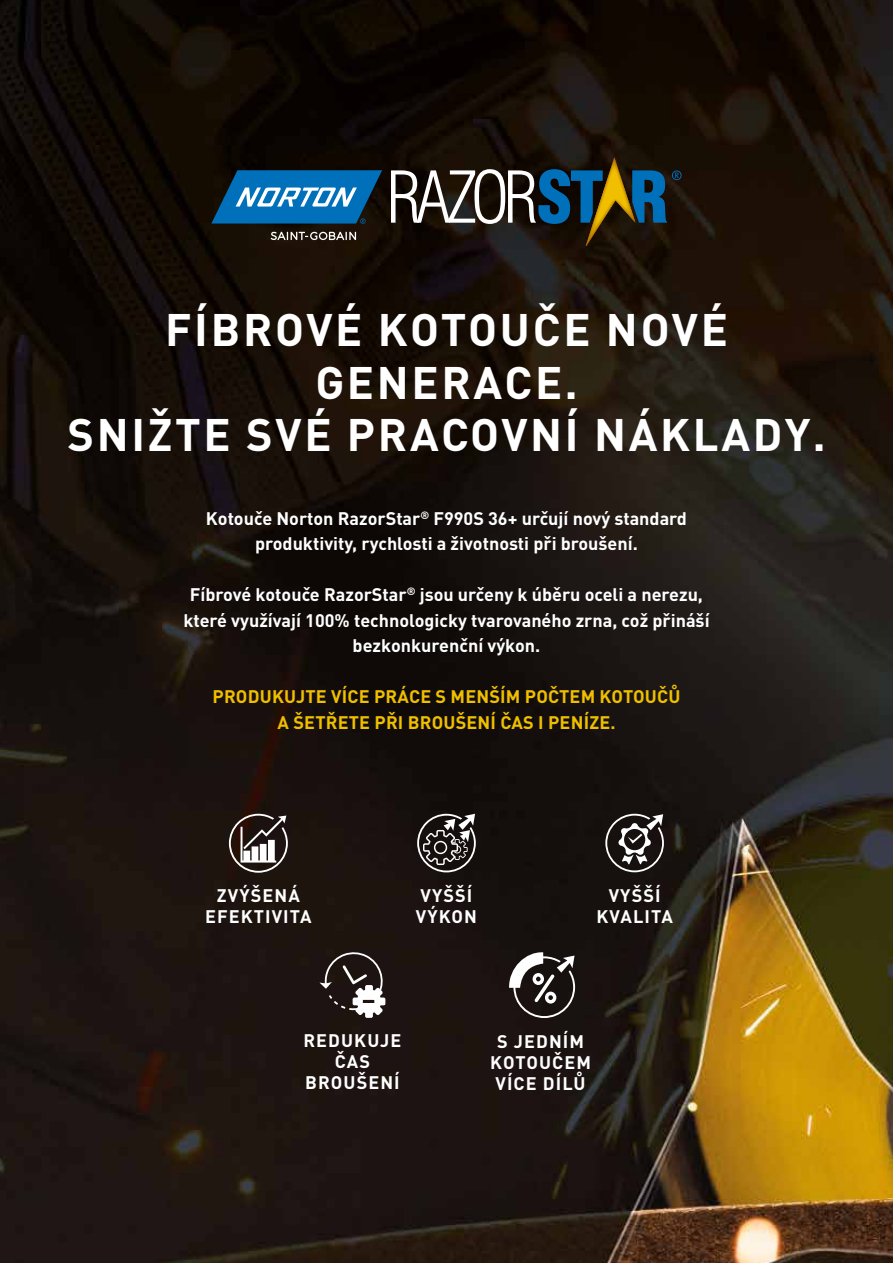
<style>
.page{position:relative;width:893px;height:1263px;background:#fff}
.page>*{position:absolute;margin:0;border:0;box-sizing:border-box;transform-origin:0 0}
.t1{font:700 45px/52.5px "DIN Pro";letter-spacing:.06em;color:#fff;text-align:center}
.t2{font:700 18px/25.5px "DIN Pro";color:#fff;text-align:center}
.t3{font:700 18px/21px "DIN Pro";letter-spacing:.06em;color:#fff;text-align:center}
.t4{font:700 18px/25.5px "DIN Pro";letter-spacing:.01em;color:#efbf00;text-align:center}
</style>
<div class="page">
<img style="left:0;top:0;width:893px;height:1263px">
<svg style="left:605px;top:814px;width:59px;height:58px"></svg>
<svg style="left:229px;top:814px;width:59px;height:59px"></svg>
<svg style="left:417px;top:814px;width:59px;height:58px;background:#514d4b"></svg>
<svg style="left:319px;top:951px;width:68px;height:67px"></svg>
<svg style="left:509px;top:951px;width:66px;height:67px"></svg>
<svg style="left:271px;top:232px;width:85px;height:8px"></svg>
<svg style="left:211px;top:170px;width:171px;height:54px;background:#2170a4"></svg>
<svg style="left:391px;top:157px;width:291px;height:89px;background:#363c39"></svg>
<h1 class="t1" style="left:67px;top:302px;width:760px">FÍBROVÉ KOTOUČE NOVÉ<br>GENERACE.<br>SNIŽTE SVÉ PRACOVNÍ NÁKLADY.</h1>
<p class="t2" style="left:206px;top:504px;width:483px">Kotouče Norton RazorStar<sup>®</sup> F990S 36+ určují nový standard produktivity, rychlosti a životnosti při broušení.</p>
<p class="t2" style="left:183px;top:581px;width:528px">Fíbrové kotouče RazorStar<sup>®</sup> jsou určeny k úběru oceli a nerezu, které využívají 100% technologicky tvarovaného zrna, což přináší bezkonkurenční výkon.</p>
<p class="t4" style="left:213px;top:683px;width:469px">PRODUKUJTE VÍCE PRÁCE S MENŠÍM POČTEM KOTOUČŮ<br>A ŠETŘETE PŘI BROUŠENÍ ČAS I PENÍZE.</p>
<p class="t3" style="left:205px;top:884px;width:108px">ZVÝŠENÁ<br>EFEKTIVITA</p>
<p class="t3" style="left:416px;top:884px;width:63px;text-align:left">VYŠŠÍ<br>VÝKON</p>
<p class="t3" style="left:596px;top:884px;width:78px">VYŠŠÍ<br>KVALITA</p>
<p class="t3" style="left:303px;top:1029px;width:99px">REDUKUJE<br>ČAS<br>BROUŠENÍ</p>
<p class="t3" style="left:490px;top:1030px;width:102px">S JEDNÍM<br>KOTOUČEM<br>VÍCE DÍLŮ</p>
</div>
